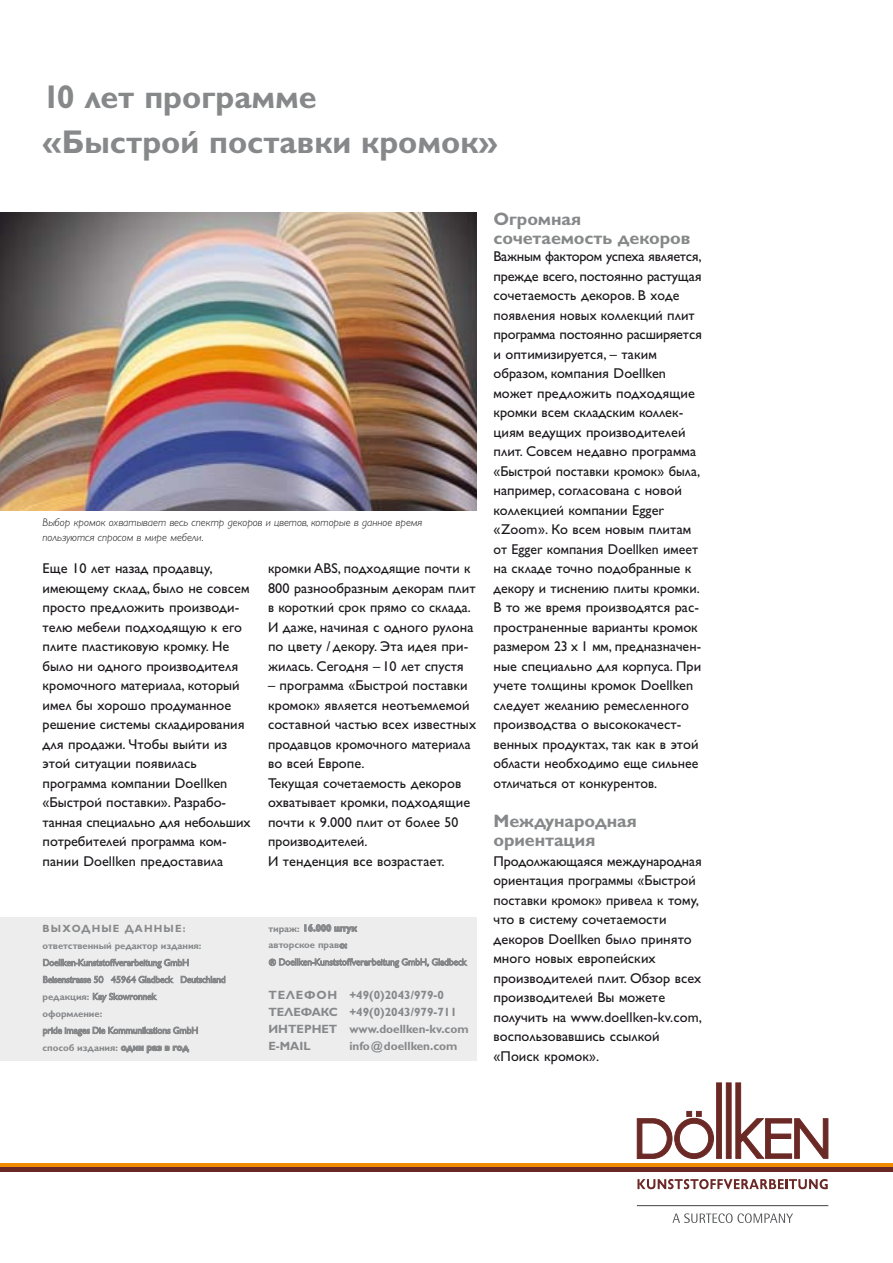
<style>
.page{position:relative;width:893px;height:1263px;background:#fff}
.page>*{position:absolute;margin:0;border:0;box-sizing:border-box;transform-origin:0 0}
.t1{font:700 33px/45px "Gill Sans Cyr";color:#868889}
.t2{font:700 18px/19.5px "Gill Sans Cyr";letter-spacing:-.005em;color:#868889}
.t3{font:14.25px/19.5px "Gill Sans Cyr";letter-spacing:.005em;color:#1a171b}
.t4{font:700 12px/17px "Gill Sans Cyr";color:#868889}
.t5{font:11.25px/15px "Gill Sans Cyr MT Light Incl";color:#1a171b}
.t6{font:700 10.5px "Gill Sans Cyr";letter-spacing:.11em;color:#868889}
.t7{font:9.75px/17px "Giltus T";letter-spacing:-.01em;color:#868889}
.t8{font:700 9.75px/17.1px "Gill Sans Cyr";letter-spacing:-.005em;color:#868889}
.s1{font-family:"Gill Sans Cyr";font-weight:700}
</style>
<div class="page">
<hr style="left:0;top:1163px;width:892px;height:4px;background:#f08a00">
<div style="left:0;top:1167px;width:892px;height:5px;background:#6b2926"></div>
<svg style="left:637px;top:1179px;width:190px;height:10px"></svg>
<hr style="left:637px;top:1205px;width:191px;height:1px;background:#57585a">
<svg style="left:672px;top:1213px;width:121px;height:10px"></svg>
<svg style="left:716px;top:1083px;width:5px;height:76px"></svg>
<div style="left:726px;top:1083px;width:5px;height:76px;background:#6b2926;border:1px solid #6b2926"></div>
<svg style="left:735px;top:1082px;width:93px;height:77px"></svg>
<svg style="left:636px;top:1111px;width:78px;height:48px"></svg>
<img style="left:0;top:213px;width:476px;height:298px">
<div style="left:0;top:917px;width:476px;height:143px;background:#ededee"></div>
<h1 class="t1" style="left:43px;top:77px;width:456px">10 лет программе<br>«Быстрой поставки кромок»</h1>
<p class="t5" style="left:43px;top:516px;width:381px">Выбор кромок охватывает весь спектр декоров и цветов, которые в данное время пользуются спросом в мире мебели.</p>
<p class="t3" style="left:43px;top:560px;width:209px">Еще 10 лет назад продавцу, имеющему склад, было не совсем просто предложить производи&shy;телю мебели подходящую к его плите пластиковую кромку. Не было ни одного производителя кромочного материала, который имел бы хорошо продуманное решение системы складирования для продажи. Чтобы выйти из этой ситуации появилась программа компании Doellken «Быстрой поставки». Pазрабо&shy;танная специально для небольших потребителей программа ком&shy;пании Doellken предоставила</p>
<p class="t3" style="left:268px;top:560px;width:209px">кромки ABS, подходящие почти к<br>800 разнообразным декорам плит в короткий срок прямо со склада.<br>И даже, начиная с одного рулона по цвету / декору. Эта идея при&shy;жилась. Сегодня – 10 лет спустя</p>
<p class="t3" style="left:268px;top:677px;width:210px">– программа «Быстрой поставки кромок» является неотъемлемой составной частью всех известных продавцов кромочного материала во всей Европе.<br>Текущая сочетаемость декоров охватывает кромки, подходящие почти к 9.000 плит от более 50 производителей.<br>И тенденция все возрастает.</p>
<p class="t6" style="left:43px;top:924px;width:144px">ВЫХОДНЫЕ ДАННЫЕ:</p>
<p class="t8" style="left:43px;top:938px;width:160px">ответственный редактор издания:</p>
<p class="t7" style="left:43px;top:955px;width:185px">Doellken-Kunststoffverarbeitung GmbH<br>Beisenstrasse 50 45964 Gladbeck Deutschland <span class="s1">редакция:</span> Kay Skowronnek</p>
<p class="t8" style="left:43px;top:1006px;width:61px">оформление:</p>
<p class="t7" style="left:43px;top:1023px;width:157px">pride images Die Kommunikations GmbH</p>
<p class="t8" style="left:43px;top:1040px;width:148px">способ издания: один раз в год</p>
<p class="t8" style="left:268px;top:920px;width:90px">тираж: 16.000 штук авторское право:</p>
<p class="t7" style="left:269px;top:955px;width:199px">® Doellken-Kunststoffverarbeitung GmbH, Gladbeck</p>
<p class="t4" style="left:268px;top:988px;width:202px">ТЕЛЕФОН +49(0)2043/979-0<br>ТЕЛЕФАКС +49(0)2043/979-711<br>ИНТЕРНЕТ www.doellken-kv.com<br>E-MAIL</p>
<p class="t4" style="left:349px;top:1039px;width:110px">info@doellken.com</p>
<p class="t2" style="left:493px;top:211px;width:198px">Огромная сочетаемость декоров</p>
<p class="t3" style="left:493px;top:248px;width:210px">Важным фактором успеха является, прежде всего, постоянно растущая сочетаемость декоров. В ходе появления новых коллекций плит программа постоянно расширяется и оптимизируется, – таким образом, компания Doellken может предложить подходящие кромки всем складским коллек&shy;циям ведущих производителей плит. Совсем недавно программа «Быстрой поставки кромок» была, например, согласована с новой коллекцией компании Egger «Zoom». Ко всем новым плитам от Egger компания Doellken имеет на складе точно подобранные к декору и тиснению плиты кромки.<br>В то же время производятся рас&shy;пространенные варианты кромок размером 23 x 1 мм, предназначен&shy;ные специально для корпуса. При учете толщины кромок Doellken следует желанию ремесленного производства о высококачест&shy;венных продуктах, так как в этой области необходимо еще сильнее отличаться от конкурентов.</p>
<p class="t2" style="left:493px;top:813px;width:145px">Международная ориентация</p>
<p class="t3" style="left:493px;top:853px;width:210px">Продолжающаяся международная ориентация программы «Быстрой поставки кромок» привела к тому, что в систему сочетаемости декоров Doellken было принято много новых европейских производителей плит. Обзор всех производителей Вы можете получить на www.doellken-kv.com, воспользовавшись ссылкой «Поиск кромок».</p>
</div>
